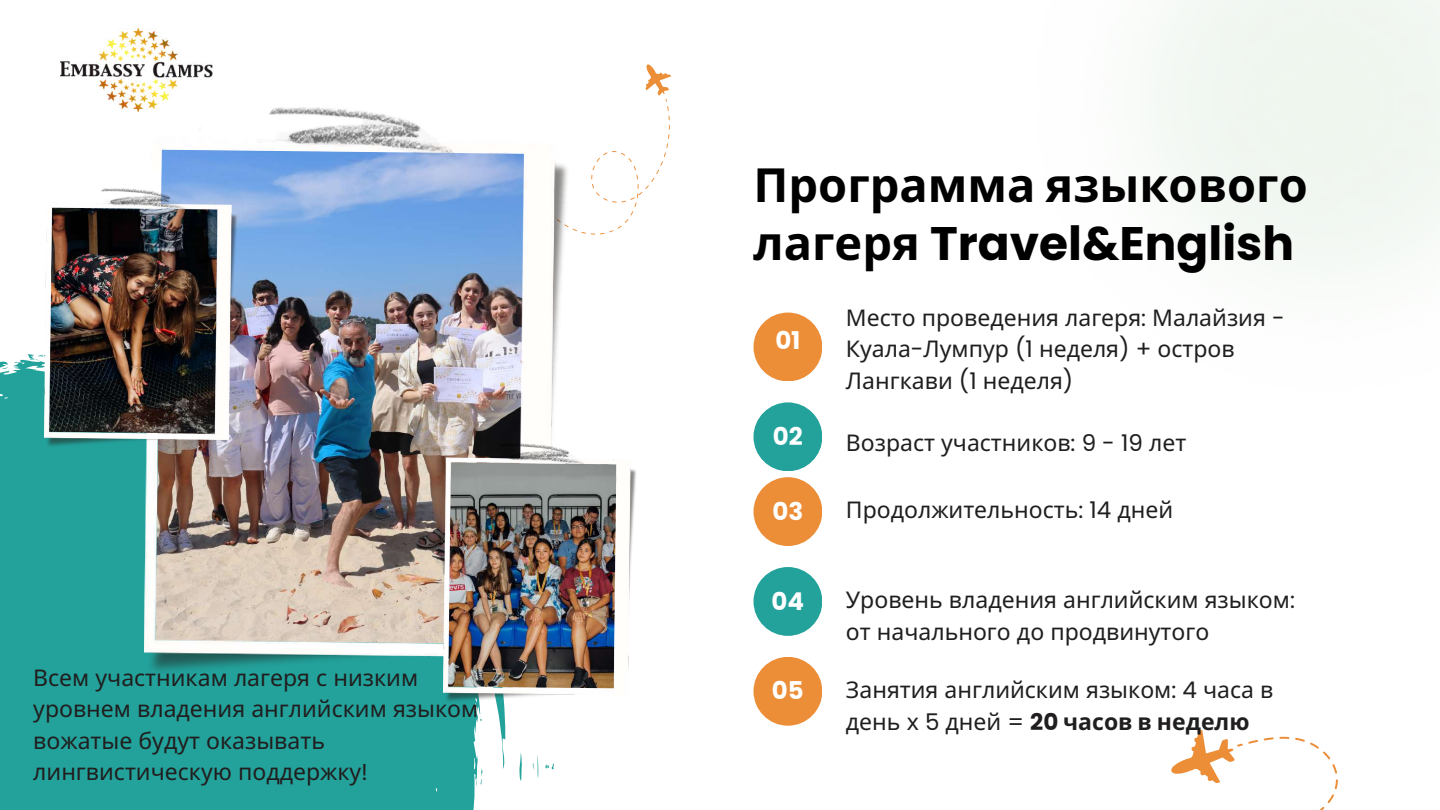
<style>
.page{position:relative;width:1440px;height:810px;background:#fff}
.page>*{position:absolute;margin:0;border:0;box-sizing:border-box;transform-origin:0 0}
.t1{font:700 47px "Poppins";color:#000}
.t2{font:700 47px "Noto Sans";color:#000}
.t3{font:700 24.5px "Poppins";color:#fff}
.t4{font:23px/31.5px "Noto Sans";color:#201e1e}
.s1{font-family:"Poppins"}
.s2{font-family:"Noto Sans"}
.s3{font-family:"Poppins";font-weight:700}
.s4{font-weight:700}
</style>
<div class="page">
<svg style="left:519px;top:753px;width:3px;height:28px"></svg>
<svg style="left:533px;top:755px;width:6px;height:23px"></svg>
<svg style="left:545px;top:763px;width:9px;height:7px"></svg>
<div style="left:0;top:354px;width:506px;height:456px;background:#23a29b"></div>
<svg style="left:480px;top:768px;width:4px;height:18px"></svg>
<svg style="left:572px;top:64px;width:99px;height:171px"></svg>
<img style="left:145px;top:108px;width:424px;height:569px">
<img style="left:44px;top:189px;width:195px;height:259px">
<img style="left:443px;top:443px;width:193px;height:260px">
<div style="left:754px;top:313px;width:68px;height:68px;background:#ec8d38;border-radius:50%"></div>
<div style="left:754px;top:402px;width:68px;height:69px;background:#23a29b;border-radius:50%"></div>
<div style="left:754px;top:477px;width:68px;height:69px;background:#ec8d38;border-radius:50%"></div>
<svg style="left:1171px;top:730px;width:167px;height:80px"></svg>
<img style="left:61px;top:28px;width:151px;height:83px">
<div style="left:754px;top:567px;width:68px;height:69px;background:#23a29b;border-radius:50%"></div>
<div style="left:754px;top:657px;width:68px;height:69px;background:#ec8d38;border-radius:50%"></div>
<p class="t4" style="left:33px;top:661px;width:446px">Всем участникам лагеря с низким уровнем владения английским языком вожатые будут оказывать лингвистическую поддержку<span class="s1">!</span></p>
<h1 class="t2" style="left:754px;top:152px;width:556px">Программа языкового</h1>
<h1 class="t1" style="left:754px;top:210px;width:542px"><span class="s2">лагеря</span> Travel&amp;English</h1>
<p class="t4" style="left:846px;top:301px;width:440px">Место проведения лагеря<span class="s1">:</span> Малайзия <span class="s1">-<br></span>Куала<span class="s1">-</span>Лумпур <span class="s1">(1</span> неделя<span class="s1">) +</span> остров<br>Лангкави <span class="s1">(1</span> неделя<span class="s1">)</span></p>
<p class="t3" style="left:775px;top:324px;width:27px">01</p>
<p class="t3" style="left:773px;top:419px;width:31px">02</p>
<p class="t4" style="left:846px;top:426px;width:342px">Возраст участников<span class="s1">: 9 - 19</span> лет</p>
<p class="t3" style="left:773px;top:494px;width:32px">03</p>
<p class="t4" style="left:846px;top:494px;width:329px">Продолжительность<span class="s1">: 14</span> дней</p>
<p class="t3" style="left:772px;top:584px;width:34px">04</p>
<p class="t3" style="left:772px;top:674px;width:33px">05</p>
<p class="t4" style="left:846px;top:584px;width:450px">Уровень владения английским языком<span class="s1">: </span>от начального до продвинутого</p>
<p class="t4" style="left:846px;top:673px;width:429px">Занятия английским языком<span class="s1">: 4</span> часа в день х <span class="s1">5</span> дней <span class="s1">=</span> <span class="s3">20</span> <span class="s4">часов в неделю</span></p>
</div>
